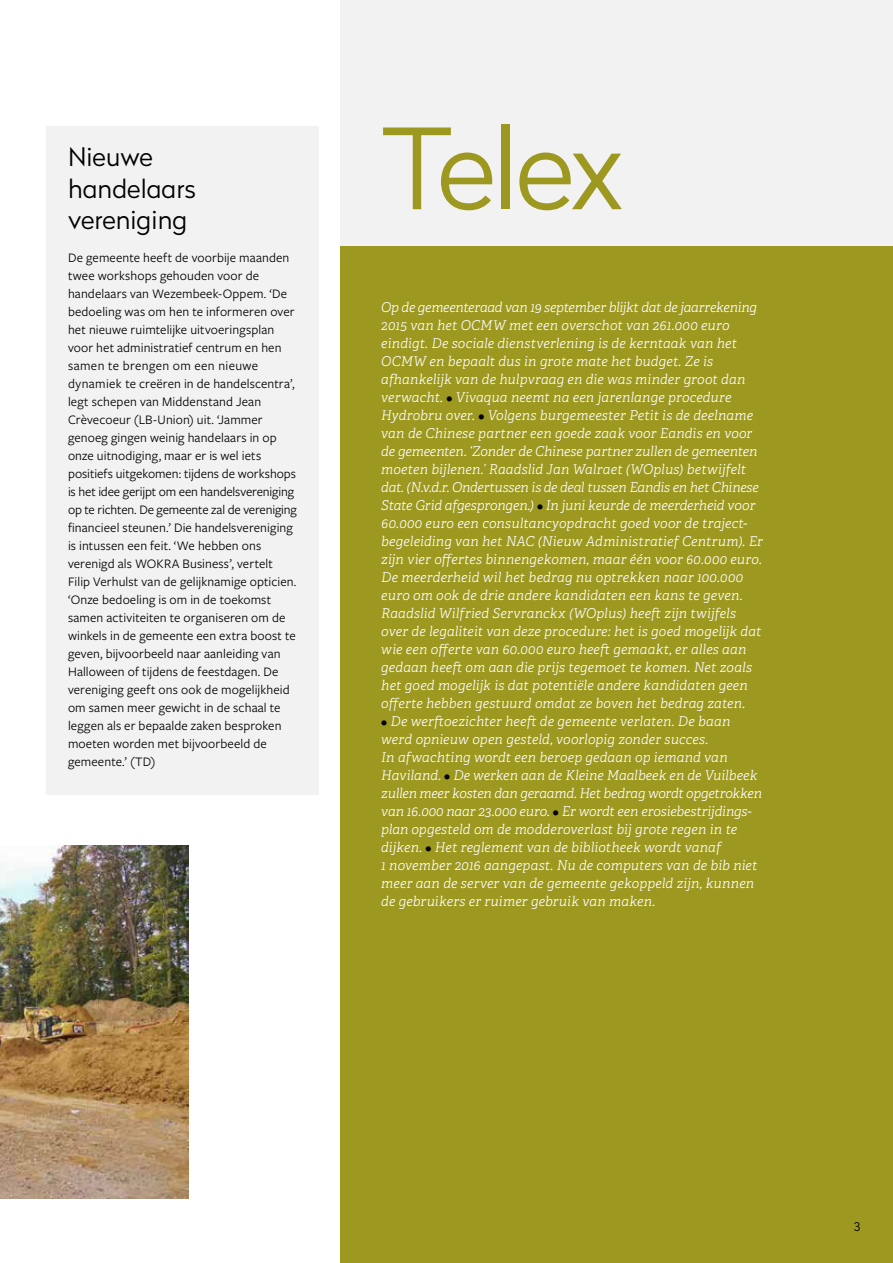
<style>
.page{position:relative;width:893px;height:1263px;background:#fff}
.page>*{position:absolute;margin:0;border:0;box-sizing:border-box;transform-origin:0 0}
.t1{font:300 111.15px "Radikal";letter-spacing:-.035em;color:#9d981f}
.t2{font:300 25.5px/31.5px "Radikal";color:#000}
.t3{font:italic 300 13.5px/18px "Adelle";letter-spacing:.005em;color:#fff}
.t4{font:13.5px/18px "Freight Sans Pro";letter-spacing:.01em;color:#000}
.t5{font:300 12px "Radikal";color:#000}
.s1{font-family:"Freight Sans Pro";font-weight:700;font-style:normal;color:#000}
</style>
<div class="page">
<div style="left:340px;top:0;width:553px;height:247px;background:#f2f2f2"></div>
<div style="left:340px;top:247px;width:553px;height:1016px;background:#9d981f"></div>
<img style="left:0;top:845px;width:189px;height:353px">
<div style="left:47px;top:126px;width:272px;height:669px;background:#f2f2f2"></div>
<h2 class="t2" style="left:68px;top:140px;width:130px">Nieuwe handelaars vereniging</h2>
<p class="t4" style="left:68px;top:248px;width:230px">De gemeente heeft de voorbije maanden twee workshops gehouden voor de handelaars van Wezembeek-Oppem. ‘De bedoeling was om hen te informeren over het nieuwe ruimtelijke uitvoeringsplan voor het administratief centrum en hen samen te brengen om een nieuwe dynamiek te creëren in de handelscentra’, legt schepen van Middenstand Jean Crèvecoeur (LB-Union) uit. ‘Jammer genoeg gingen weinig handelaars in op onze uitnodiging, maar er is wel iets positiefs uitgekomen: tijdens de workshops is het idee gerijpt om een handelsvereniging op te richten. De gemeente zal de vereniging financieel steunen.’ Die handelsvereniging is intussen een feit. ‘We hebben ons verenigd als WOKRA Business’, vertelt Filip Verhulst van de gelijknamige opticien. ‘Onze bedoeling is om in de toekomst samen activiteiten te organiseren om de winkels in de gemeente een extra boost te geven, bijvoorbeeld naar aanleiding van Halloween of tijdens de feestdagen. De vereniging geeft ons ook de mogelijkheid om samen meer gewicht in de schaal te leggen als er bepaalde zaken besproken moeten worden met bijvoorbeeld de gemeente.’ (TD)</p>
<h1 class="t1" style="left:381px;top:91px;width:244px">Telex</h1>
<p class="t3" style="left:381px;top:299px;width:383px">Op de gemeenteraad van 19 september blijkt dat de jaarrekening 2015 van het OCMW met een overschot van 261.000 euro eindigt. De sociale dienstverlening is de kerntaak van het OCMW en bepaalt dus in grote mate het budget. Ze is afhankelijk van de hulpvraag en die was minder groot dan verwacht. <span class="s1">•</span> Vivaqua neemt na een jarenlange procedure Hydrobru over. <span class="s1">•</span> Volgens burgemeester Petit is de deelname van de Chinese partner een goede zaak voor Eandis en voor de gemeenten. ‘Zonder de Chinese partner zullen de gemeenten moeten bijlenen.’ Raadslid Jan Walraet (WOplus) betwijfelt dat. (N.v.d.r. Ondertussen is de deal tussen Eandis en het Chinese State Grid afgesprongen.) <span class="s1">•</span> In juni keurde de meerderheid voor 60.000 euro een consultancyopdracht goed voor de traject&shy;begeleiding van het NAC (Nieuw Administratief Centrum). Er zijn vier offertes binnengekomen, maar één voor 60.000 euro.<br>De meerderheid wil het bedrag nu optrekken naar 100.000 euro om ook de drie andere kandidaten een kans te geven.<br>Raadslid Wilfried Servranckx (WOplus) heeft zijn twijfels over de legaliteit van deze procedure: het is goed mogelijk dat wie een offerte van 60.000 euro heeft gemaakt, er alles aan gedaan heeft om aan die prijs tegemoet te komen. Net zoals het goed mogelijk is dat potentiële andere kandidaten geen offerte hebben gestuurd omdat ze boven het bedrag zaten.</p>
<p class="t3" style="left:381px;top:712px;width:382px"><span class="s1">•</span> De werftoezichter heeft de gemeente verlaten. De baan werd opnieuw open gesteld, voorlopig zonder succes.<br>In afwachting wordt een beroep gedaan op iemand van Haviland. <span class="s1">•</span> De werken aan de Kleine Maalbeek en de Vuilbeek zullen meer kosten dan geraamd. Het bedrag wordt opgetrokken van 16.000 naar 23.000 euro. <span class="s1">•</span> Er wordt een erosiebestrijdings&shy;plan opgesteld om de modderoverlast bij grote regen in te dijken. <span class="s1">•</span> Het reglement van de bibliotheek wordt vanaf<br>1 november 2016 aangepast. Nu de computers van de bib niet meer aan de server van de gemeente gekoppeld zijn, kunnen de gebruikers er ruimer gebruik van maken.</p>
<p class="t5" style="left:854px;top:1218px;width:8px">3</p>
</div>
